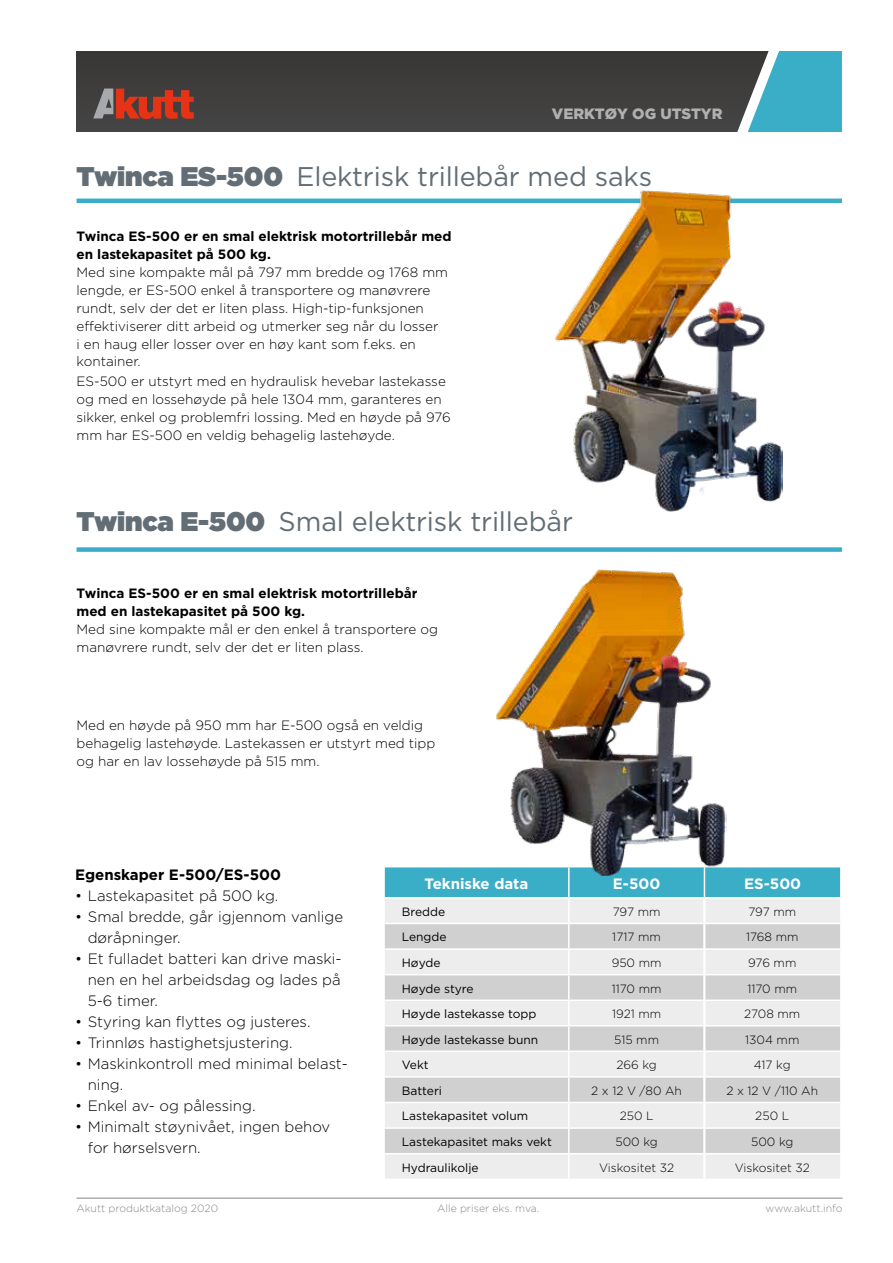
<style>
.page{position:relative;width:893px;height:1263px;background:#fff}
.page>*{position:absolute;margin:0;border:0;box-sizing:border-box;transform-origin:0 0}
.t1{font:27px "Gotham";letter-spacing:-.005em;color:#626d75}
.t2{font:300 15px/21px "Gotham";color:#000}
.t3{font:700 15px "Gotham";color:#fff}
.t4{font:700 15px "Gotham";color:#000}
.t5{font:900 15px "Gotham";color:#b0b0b0}
.t6{font:300 13.5px/18px "Gotham";color:#000}
.t7{font:700 13.5px/18px "Gotham";color:#000}
.t8{font:300 12px "Gotham";color:#000}
.t9{font:12px "Gotham";color:#000}
.t10{font:300 10.5px "Gotham";color:#878787}
.s1{font-weight:900}
</style>
<div class="page">
<hr style="left:77px;top:199px;width:765px;height:4px;background:#3aadc7">
<hr style="left:77px;top:1198px;width:765px;height:1px;background:#878787">
<div style="left:77px;top:51px;width:692px;height:81px;background:#3f3d3d"></div>
<svg style="left:737px;top:51px;width:105px;height:81px"></svg>
<svg style="left:93px;top:89px;width:101px;height:30px"></svg>
<div style="left:77px;top:547px;width:765px;height:5px;background:#3aadc7"></div>
<img style="left:554px;top:190px;width:229px;height:322px">
<svg style="left:385px;top:867px;width:455px;height:311px;background:#d3dddf"></svg>
<img style="left:494px;top:569px;width:232px;height:306px">
<p class="t5" style="left:552px;top:105px;width:172px">VERKTØY OG UTSTYR</p>
<h1 class="t1" style="left:77px;top:162px;width:577px"><span class="s1">Twinca ES-500</span> Elektrisk trillebår med saks</h1>
<p class="t7" style="left:77px;top:226px;width:377px">Twinca ES-500 er en smal elektrisk motortrillebår med en lastekapasitet på 500 kg.</p>
<p class="t6" style="left:77px;top:263px;width:373px">Med sine kompakte mål på 797 mm bredde og 1768 mm lengde, er ES-500 enkel å transportere og manøvrere rundt, selv der det er liten plass. High-tip-funksjonen effektiviserer ditt arbeid og utmerker seg når du losser<br>i en haug eller losser over en høy kant som f.eks. en kontainer.</p>
<p class="t6" style="left:77px;top:372px;width:376px">ES-500 er utstyrt med en hydraulisk hevebar lastekasse og med en lossehøyde på hele 1304 mm, garanteres en sikker, enkel og problemfri lossing. Med en høyde på 976 mm har ES-500 en veldig behagelig lastehøyde.</p>
<h1 class="t1" style="left:77px;top:506px;width:498px"><span class="s1">Twinca E-500</span> Smal elektrisk trillebår</h1>
<p class="t7" style="left:77px;top:584px;width:342px">Twinca ES-500 er en smal elektrisk motortrillebår med en lastekapasitet på 500 kg.</p>
<p class="t6" style="left:77px;top:620px;width:363px">Med sine kompakte mål er den enkel å transportere og manøvrere rundt, selv der det er liten plass.</p>
<p class="t6" style="left:77px;top:716px;width:360px">Med en høyde på 950 mm har E-500 også en veldig behagelig lastehøyde. Lastekassen er utstyrt med tipp og har en lav lossehøyde på 515 mm.</p>
<p class="t4" style="left:75px;top:866px;width:208px">Egenskaper E-500/ES-500</p>
<p class="t2" style="left:75px;top:885px;width:205px">• Lastekapasitet på 500 kg.</p>
<p class="t2" style="left:88px;top:906px;width:257px;text-indent:-13px">• Smal bredde, går igjennom vanlige døråpninger.</p>
<p class="t2" style="left:88px;top:948px;width:255px;text-align:justify;text-indent:-13px">• Et fulladet batteri kan drive maski&shy;nen en hel arbeidsdag og lades på 5-6 timer.</p>
<p class="t2" style="left:75px;top:1011px;width:237px">• Styring kan flyttes og justeres.</p>
<p class="t2" style="left:75px;top:1032px;width:219px">• Trinnløs hastighetsjustering.</p>
<p class="t2" style="left:88px;top:1053px;width:262px;text-indent:-13px">• Maskinkontroll med minimal belast&shy;ning.</p>
<p class="t2" style="left:75px;top:1095px;width:182px">• Enkel av- og pålessing.</p>
<p class="t2" style="left:88px;top:1116px;width:244px;text-indent:-13px">• Minimalt støynivået, ingen behov for hørselsvern.</p>
<p class="t3" style="left:424px;top:875px;width:105px">Tekniske data</p>
<p class="t3" style="left:613px;top:875px;width:49px">E-500</p>
<p class="t3" style="left:744px;top:875px;width:59px">ES-500</p>
<p class="t9" style="left:402px;top:905px;width:45px">Bredde</p>
<p class="t8" style="left:613px;top:905px;width:49px">797 mm</p>
<p class="t8" style="left:748px;top:905px;width:49px">797 mm</p>
<p class="t9" style="left:402px;top:930px;width:46px">Lengde</p>
<p class="t8" style="left:612px;top:930px;width:50px">1717 mm</p>
<p class="t8" style="left:746px;top:930px;width:54px">1768 mm</p>
<p class="t9" style="left:402px;top:956px;width:40px">Høyde</p>
<p class="t8" style="left:612px;top:956px;width:51px">950 mm</p>
<p class="t8" style="left:748px;top:956px;width:50px">976 mm</p>
<p class="t9" style="left:402px;top:981px;width:73px">Høyde styre</p>
<p class="t8" style="left:612px;top:982px;width:51px">1170 mm</p>
<p class="t8" style="left:747px;top:982px;width:51px">1170 mm</p>
<p class="t9" style="left:402px;top:1007px;width:136px">Høyde lastekasse topp</p>
<p class="t8" style="left:612px;top:1007px;width:51px">1921 mm</p>
<p class="t8" style="left:744px;top:1007px;width:58px">2708 mm</p>
<p class="t9" style="left:402px;top:1033px;width:138px">Høyde lastekasse bunn</p>
<p class="t8" style="left:614px;top:1033px;width:46px">515 mm</p>
<p class="t8" style="left:745px;top:1033px;width:56px">1304 mm</p>
<p class="t9" style="left:402px;top:1058px;width:28px">Vekt</p>
<p class="t8" style="left:616px;top:1058px;width:42px">266 kg</p>
<p class="t8" style="left:754px;top:1058px;width:38px">417 kg</p>
<p class="t9" style="left:402px;top:1084px;width:42px">Batteri</p>
<p class="t8" style="left:591px;top:1084px;width:92px">2 x 12 V /80 Ah</p>
<p class="t8" style="left:726px;top:1084px;width:93px">2 x 12 V /110 Ah</p>
<p class="t9" style="left:402px;top:1109px;width:128px">Lastekapasitet volum</p>
<p class="t8" style="left:620px;top:1109px;width:35px">250 L</p>
<p class="t8" style="left:755px;top:1109px;width:35px">250 L</p>
<p class="t9" style="left:402px;top:1135px;width:152px">Lastekapasitet maks vekt</p>
<p class="t8" style="left:615px;top:1135px;width:44px">500 kg</p>
<p class="t8" style="left:751px;top:1135px;width:44px">500 kg</p>
<p class="t9" style="left:402px;top:1160px;width:78px">Hydraulikolje</p>
<p class="t8" style="left:599px;top:1161px;width:77px">Viskositet 32</p>
<p class="t8" style="left:735px;top:1161px;width:77px">Viskositet 32</p>
<p class="t10" style="left:77px;top:1202px;width:143px">Akutt produktkatalog 2020</p>
<p class="t10" style="left:437px;top:1202px;width:104px">Alle priser eks. mva.</p>
<p class="t10" style="left:765px;top:1202px;width:79px">www.akutt.info</p>
</div>
